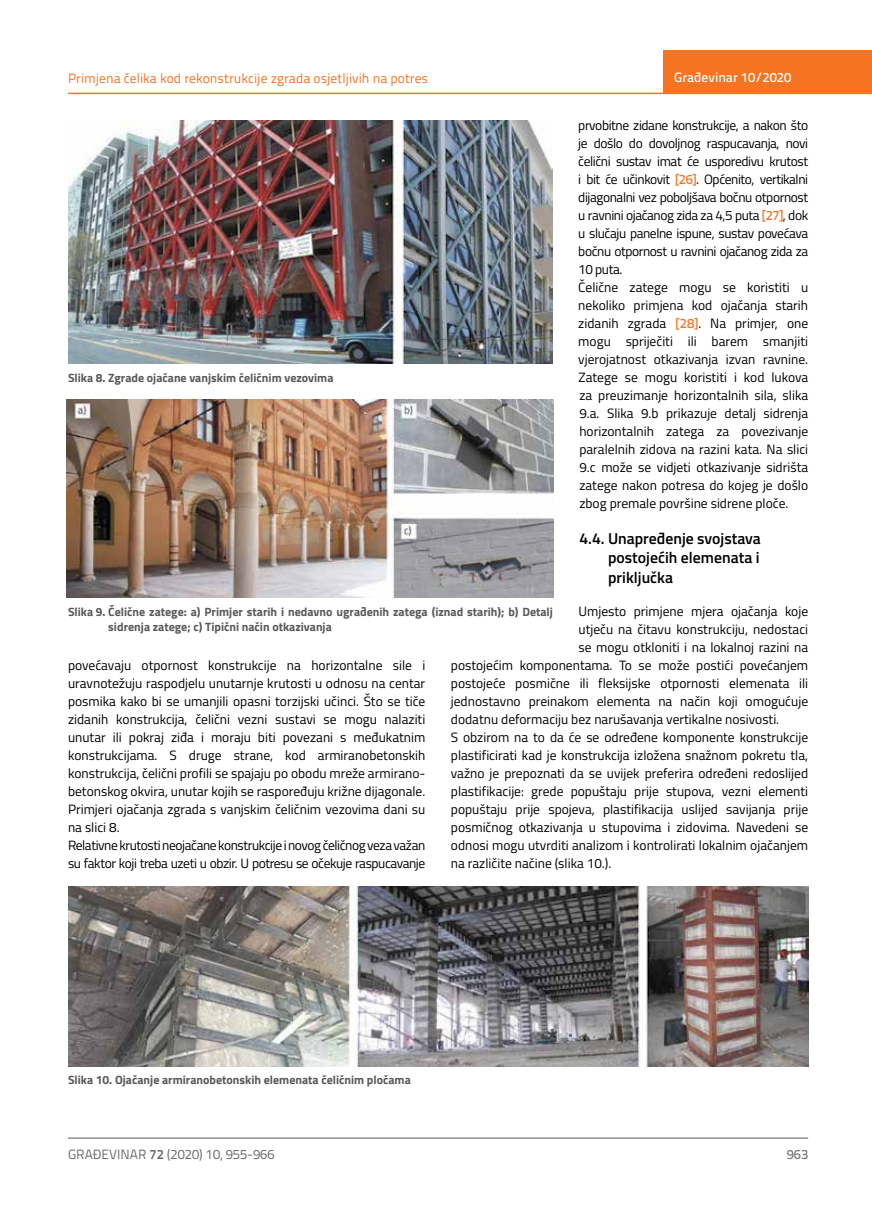
<style>
.page{position:relative;width:872px;height:1212px;background:#fff}
.page>*{position:absolute;margin:0;border:0;box-sizing:border-box;transform-origin:0 0}
.t1{font:600 15.75px/19.5px "Titillium";color:#000;text-align:justify}
.t2{font:13.5px/18px "Titillium";color:#000}
.t3{font:13.5px "Titillium Text 22 L";color:#f47421}
.t4{font:13.5px "Titillium Text 22 L";color:#6d6e71}
.t5{font:500 13.5px "Titillium Text 22 L";color:#fff}
.t6{font:500 13.5px "Titillium Text 22 L";color:#797a7d}
.t7{font:700 12px/15px "Titillium";color:#58595b}
.s1{font-family:"Titillium Text 22 L";font-weight:500;color:#f47421}
.s2{font-weight:700}
</style>
<div class="page">
<hr style="left:68px;top:93px;width:804px;height:1px;background:#f47421">
<div style="left:663px;top:50px;width:209px;height:44px;background:#f47421"></div>
<hr style="left:68px;top:1138px;width:740px;height:1px;background:#58595b">
<img style="left:68px;top:121px;width:485px;height:243px">
<img style="left:67px;top:400px;width:487px;height:197px">
<img style="left:68px;top:886px;width:740px;height:180px">
<p class="t3" style="left:68px;top:68px;width:362px">Primjena čelika kod rekonstrukcije zgrada osjetljivih na potres</p>
<p class="t5" style="left:674px;top:67px;width:118px">Građevinar 10/2020</p>
<p class="t2" style="left:578px;top:115px;width:231px">prvobitne zidane konstrukcije, a nakon što je došlo do dovoljnog raspucavanja, novi čelični sustav imat će usporedivu krutost i bit će učinkovit <span class="s1">[26]</span>. Općenito, vertikalni dijagonalni vez poboljšava bočnu otpornost u ravnini ojačanog zida za 4,5 puta <span class="s1">[27]</span>, dok u slučaju panelne ispune, sustav povećava bočnu otpornost u ravnini ojačanog zida za 10 puta.<br>Čelične zatege mogu se koristiti u nekoliko primjena kod ojačanja starih zidanih zgrada <span class="s1">[28]</span>. Na primjer, one mogu spriječiti ili barem smanjiti vjerojatnost otkazivanja izvan ravnine.<br>Zatege se mogu koristiti i kod lukova za preuzimanje horizontalnih sila, slika 9.a. Slika 9.b prikazuje detalj sidrenja horizontalnih zatega za povezivanje paralelnih zidova na razini kata. Na slici 9.c može se vidjeti otkazivanje sidrišta zatege nakon potresa do kojeg je došlo zbog premale površine sidrene ploče.</p>
<p class="t1" style="left:608px;top:528px;width:154px;text-indent:-29px">4.4. Unapređenje svojstava postojećih elemenata i priključka</p>
<p class="t2" style="left:578px;top:602px;width:231px">Umjesto primjene mjera ojačanja koje</p>
<p class="t2" style="left:578px;top:620px;width:231px">utječu na čitavu konstrukciju, nedostaci</p>
<p class="t2" style="left:578px;top:638px;width:231px">se mogu otkloniti i na lokalnoj razini na</p>
<p class="t2" style="left:451px;top:656px;width:359px">postojećim komponentama. To se može postići povećanjem</p>
<p class="t2" style="left:451px;top:674px;width:359px">postojeće posmične ili fleksijske otpornosti elemenata ili</p>
<p class="t2" style="left:451px;top:692px;width:359px">jednostavno preinakom elementa na način koji omogućuje</p>
<p class="t2" style="left:451px;top:710px;width:330px">dodatnu deformaciju bez narušavanja vertikalne nosivosti.</p>
<p class="t2" style="left:451px;top:728px;width:359px">S obzirom na to da će se određene komponente konstrukcije</p>
<p class="t2" style="left:451px;top:746px;width:359px">plastificirati kad je konstrukcija izložena snažnom pokretu tla,</p>
<p class="t2" style="left:451px;top:764px;width:359px">važno je prepoznati da se uvijek preferira određeni redoslijed</p>
<p class="t2" style="left:451px;top:782px;width:359px">plastifikacije: grede popuštaju prije stupova, vezni elementi</p>
<p class="t2" style="left:451px;top:800px;width:359px">popuštaju prije spojeva, plastifikacija uslijed savijanja prije</p>
<p class="t2" style="left:451px;top:818px;width:359px">posmičnog otkazivanja u stupovima i zidovima. Navedeni se</p>
<p class="t2" style="left:451px;top:836px;width:359px">odnosi mogu utvrditi analizom i kontrolirati lokalnim ojačanjem</p>
<p class="t2" style="left:451px;top:854px;width:162px">na različite načine (slika 10.).</p>
<p class="t7" style="left:68px;top:369px;width:267px">Slika 8. Zgrade ojačane vanjskim čeličnim vezovima</p>
<p class="t7" style="left:108px;top:604px;width:446px;text-indent:-40px">Slika 9. Čelične zatege: a) Primjer starih i nedavno ugrađenih zatega (iznad starih); b) Detalj sidrenja zatege; c) Tipični način otkazivanja</p>
<p class="t2" style="left:68px;top:656px;width:359px">povećavaju otpornost konstrukcije na horizontalne sile i uravnotežuju raspodjelu unutarnje krutosti u odnosu na centar posmika kako bi se umanjili opasni torzijski učinci. Što se tiče zidanih konstrukcija, čelični vezni sustavi se mogu nalaziti unutar ili pokraj ziđa i moraju biti povezani s međukatnim konstrukcijama. S druge strane, kod armiranobetonskih konstrukcija, čelični profili se spajaju po obodu mreže armirano&shy;betonskog okvira, unutar kojih se raspoređuju križne dijagonale.<br>Primjeri ojačanja zgrada s vanjskim čeličnim vezovima dani su na slici 8.<br>Relativne krutosti neojačane konstrukcije i novog čeličnog veza važan su faktor koji treba uzeti u obzir. U potresu se očekuje raspucavanje</p>
<p class="t7" style="left:68px;top:1072px;width:344px">Slika 10. Ojačanje armiranobetonskih elemenata čeličnim pločama</p>
<p class="t4" style="left:68px;top:1144px;width:208px">GRAĐEVINAR <span class="s2">72</span> (2020) 10, 955-966</p>
<p class="t6" style="left:786px;top:1144px;width:23px">963</p>
</div>
